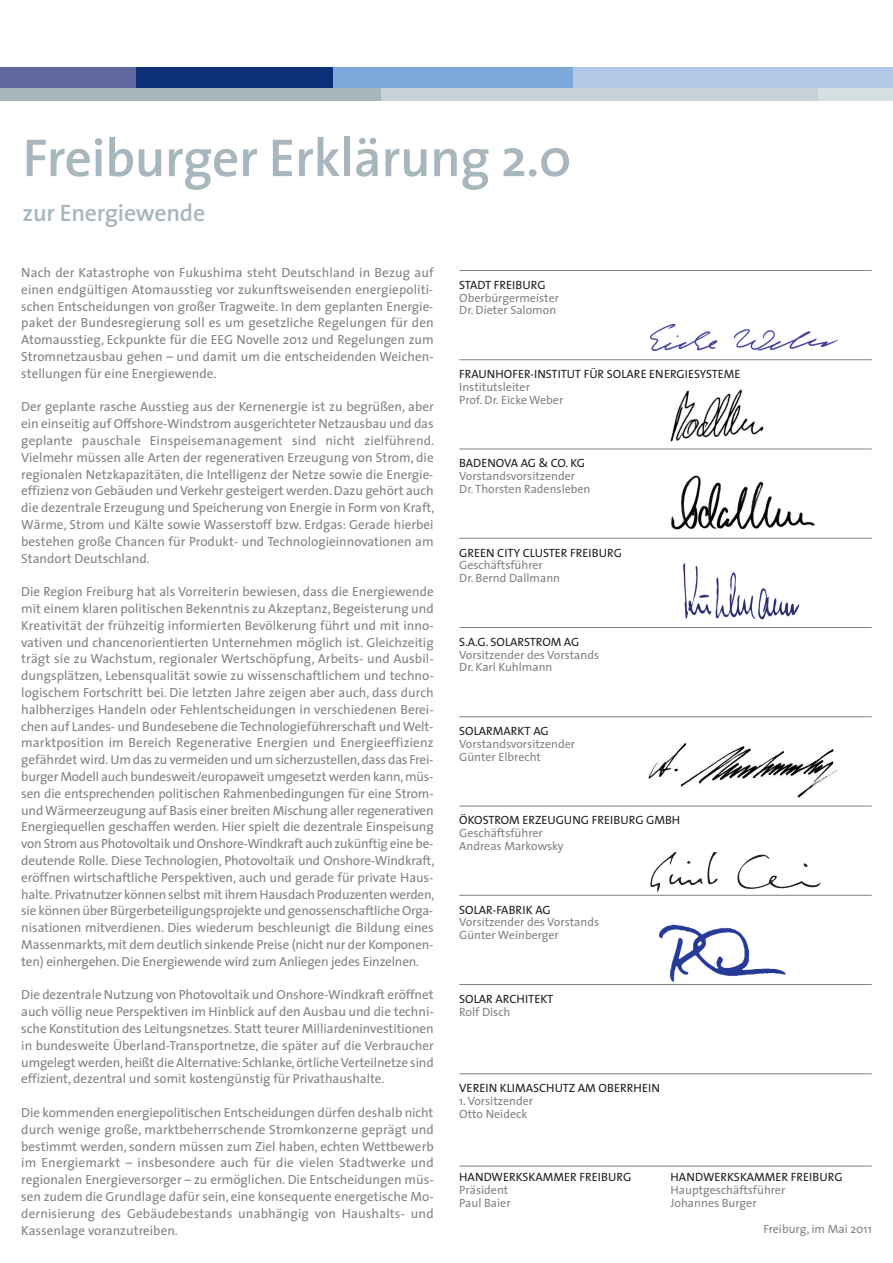
<style>
.page{position:relative;width:893px;height:1263px;background:#fff}
.page>*{position:absolute;margin:0;border:0;box-sizing:border-box;transform-origin:0 0}
.t1{font:600 53.85px "The Sans";letter-spacing:-.01em;color:#a8b6be}
.t2{font:600 23.85px "The Sans";letter-spacing:-.01em;color:#a8b6be}
.t3{font:13.2px/16.8px "The Sans";color:#808285;text-align:justify}
.t4{font:12px/12.8px "The Sans";color:#808285}
.t5{font:12px "The Sans";color:#231f20}
</style>
<div class="page">
<img style="left:683px;top:563px;width:117px;height:57px">
<img style="left:648px;top:742px;width:190px;height:56px">
<svg style="left:650px;top:852px;width:170px;height:40px"></svg>
<img style="left:658px;top:924px;width:128px;height:58px">
<img style="left:668px;top:389px;width:103px;height:60px">
<img style="left:650px;top:325px;width:188px;height:25px">
<img style="left:655px;top:475px;width:174px;height:71px">
<div style="left:0;top:67px;width:136px;height:25px;background:#6169a1"></div>
<div style="left:333px;top:67px;width:315px;height:25px;background:#7ea8d9"></div>
<div style="left:136px;top:67px;width:197px;height:25px;background:#0d3079"></div>
<div style="left:573px;top:67px;width:320px;height:25px;background:#b3c8e6"></div>
<div style="left:381px;top:88px;width:463px;height:13px;background:#c7d1d7"></div>
<div style="left:818px;top:88px;width:75px;height:13px;background:#d8dfe3"></div>
<div style="left:0;top:88px;width:381px;height:13px;background:#a8b6be"></div>
<hr style="left:459px;top:270px;width:413px;height:1px;background:#808285">
<hr style="left:459px;top:359px;width:413px;height:1px;background:#808285">
<hr style="left:459px;top:449px;width:413px;height:1px;background:#808285">
<hr style="left:459px;top:538px;width:413px;height:1px;background:#808285">
<hr style="left:459px;top:627px;width:413px;height:1px;background:#808285">
<hr style="left:459px;top:716px;width:413px;height:1px;background:#808285">
<hr style="left:459px;top:806px;width:413px;height:1px;background:#808285">
<hr style="left:459px;top:895px;width:413px;height:1px;background:#808285">
<hr style="left:459px;top:984px;width:413px;height:1px;background:#808285">
<hr style="left:459px;top:1073px;width:413px;height:1px;background:#808285">
<hr style="left:459px;top:1166px;width:413px;height:1px;background:#808285">
<h1 class="t1" style="left:23px;top:137px;width:550px">Freiburger Erklärung 2.0</h1>
<h2 class="t2" style="left:23px;top:203px;width:184px">zur Energiewende</h2>
<p class="t3" style="left:21px;top:265px;width:414px">Nach der Katastrophe von Fukushima steht Deutschland in Bezug auf einen endgültigen Atomausstieg vor zukunftsweisenden energiepoliti&shy;schen Entscheidungen von großer Tragweite. In dem geplanten Energie&shy;paket der Bundesregierung soll es um gesetzliche Regelungen für den Atomausstieg, Eckpunkte für die EEG Novelle 2012 und Regelungen zum Stromnetzausbau gehen – und damit um die entscheidenden Weichen&shy;stellungen für eine Energiewende.</p>
<p class="t3" style="left:21px;top:400px;width:415px">Der geplante rasche Ausstieg aus der Kernenergie ist zu begrüßen, aber ein einseitig auf Offshore-Windstrom ausgerichteter Netzausbau und das geplante pauschale Einspeisemanagement sind nicht zielführend.<br>Vielmehr müssen alle Arten der regenerativen Erzeugung von Strom, die regionalen Netzkapazitäten, die Intelligenz der Netze sowie die Energie&shy;effizienz von Gebäuden und Verkehr gesteigert werden.Dazu gehört auch die dezentrale Erzeugung und Speicherung von Energie in Form von Kraft, Wärme, Strom und Kälte sowie Wasserstoff bzw. Erdgas: Gerade hierbei bestehen große Chancen für Produkt- und Technologieinnovationen am Standort Deutschland.</p>
<p class="t3" style="left:21px;top:585px;width:415px">Die Region Freiburg hat als Vorreiterin bewiesen, dass die Energiewende mit einem klaren politischen Bekenntnis zu Akzeptanz, Begeisterung und Kreativität der frühzeitig informierten Bevölkerung führt und mit inno&shy;vativen und chancenorientierten Unternehmen möglich ist. Gleichzeitig trägt sie zu Wachstum, regionaler Wertschöpfung, Arbeits- und Ausbil&shy;dungsplätzen, Lebensqualität sowie zu wissenschaftlichem und techno&shy;logischem Fortschritt bei. Die letzten Jahre zeigen aber auch, dass durch halbherziges Handeln oder Fehlentscheidungen in verschiedenen Berei&shy;chen auf Landes- und Bundesebene die Technologieführerschaft undWelt&shy;marktposition im Bereich Regenerative Energien und Energieeffizienz gefährdet wird. Um das zu vermeiden und um sicherzustellen,dass das Frei&shy;burger Modell auch bundesweit/europaweit umgesetzt werden kann,müs&shy;sen die entsprechenden politischen Rahmenbedingungen für eine Strom&shy;undWärmeerzeugung auf Basis einer breiten Mischung aller regenerativen Energiequellen geschaffen werden. Hier spielt die dezentrale Einspeisung von Strom aus Photovoltaik und Onshore-Windkraft auch zukünftig eine be&shy;deutende Rolle. Diese Technologien, Photovoltaik und Onshore-Windkraft, eröffnen wirtschaftliche Perspektiven, auch und gerade für private Haus&shy;halte. Privatnutzer können selbst mit ihrem Hausdach Produzenten werden, sie können über Bürgerbeteiligungsprojekte und genossenschaftliche Orga&shy;nisationen mitverdienen. Dies wiederum beschleunigt die Bildung eines Massenmarkts,mit dem deutlich sinkende Preise (nicht nur der Komponen&shy;ten) einhergehen. Die Energiewende wird zum Anliegen jedes Einzelnen.</p>
<p class="t3" style="left:21px;top:988px;width:414px">Die dezentrale Nutzung von Photovoltaik und Onshore-Windkraft eröffnet auch völlig neue Perspektiven im Hinblick auf den Ausbau und die techni&shy;sche Konstitution des Leitungsnetzes. Statt teurer Milliardeninvestitionen in bundesweite Überland-Transportnetze, die später auf die Verbraucher umgelegt werden,heißt die Alternative:Schlanke,örtlicheVerteilnetze sind effizient, dezentral und somit kostengünstig für Privathaushalte.</p>
<p class="t3" style="left:21px;top:1105px;width:414px">Die kommenden energiepolitischen Entscheidungen dürfen deshalb nicht durch wenige große, marktbeherrschende Stromkonzerne geprägt und bestimmt werden, sondern müssen zum Ziel haben, echten Wettbewerb im Energiemarkt – insbesondere auch für die vielen Stadtwerke und regionalen Energieversorger – zu ermöglichen. Die Entscheidungen müs&shy;sen zudem die Grundlage dafür sein, eine konsequente energetische Mo&shy;dernisierung des Gebäudebestands unabhängig von Haushalts- und Kassenlage voranzutreiben.</p>
<p class="t5" style="left:459px;top:280px;width:88px">STADT FREIBURG</p>
<p class="t4" style="left:459px;top:292px;width:101px">Oberbürgermeister<br>Dr. Dieter Salomon</p>
<p class="t5" style="left:459px;top:369px;width:283px">FRAUNHOFER-INSTITUT FÜR SOLARE ENERGIESYSTEME</p>
<p class="t4" style="left:459px;top:382px;width:106px">Institutsleiter<br>Prof. Dr. Eicke Weber</p>
<p class="t5" style="left:459px;top:459px;width:127px">BADENOVA AG &amp; CO. KG</p>
<p class="t4" style="left:459px;top:471px;width:133px">Vorstandsvorsitzender<br>Dr. Thorsten Radensleben</p>
<p class="t5" style="left:459px;top:548px;width:164px">GREEN CITY CLUSTER FREIBURG</p>
<p class="t4" style="left:459px;top:560px;width:102px">Geschäftsführer<br>Dr. Bernd Dallmann</p>
<p class="t5" style="left:459px;top:637px;width:122px">S.A.G. SOLARSTROM AG</p>
<p class="t4" style="left:459px;top:649px;width:141px">Vorsitzender des Vorstands<br>Dr. Karl Kuhlmann</p>
<p class="t5" style="left:459px;top:726px;width:91px">SOLARMARKT AG</p>
<p class="t4" style="left:459px;top:739px;width:117px">Vorstandsvorsitzender<br>Günter Elbrecht</p>
<p class="t5" style="left:459px;top:816px;width:223px">ÖKOSTROM ERZEUGUNG FREIBURG GMBH</p>
<p class="t4" style="left:459px;top:828px;width:106px">Geschäftsführer<br>Andreas Markowsky</p>
<p class="t5" style="left:459px;top:905px;width:93px">SOLAR-FABRIK AG</p>
<p class="t4" style="left:459px;top:917px;width:141px">Vorsitzender des Vorstands<br>Günter Weinberger</p>
<p class="t5" style="left:459px;top:994px;width:96px">SOLAR ARCHITEKT</p>
<p class="t4" style="left:459px;top:1006px;width:53px">Rolf Disch</p>
<p class="t5" style="left:459px;top:1083px;width:202px">VEREIN KLIMASCHUTZ AM OBERRHEIN</p>
<p class="t4" style="left:459px;top:1096px;width:75px">1.Vorsitzender<br>Otto Neideck</p>
<p class="t5" style="left:459px;top:1173px;width:173px">HANDWERKSKAMMER FREIBURG</p>
<p class="t5" style="left:671px;top:1173px;width:173px">HANDWERKSKAMMER FREIBURG</p>
<p class="t4" style="left:459px;top:1185px;width:50px">Präsident</p>
<p class="t4" style="left:671px;top:1185px;width:116px">Hauptgeschäftsführer</p>
<p class="t4" style="left:459px;top:1198px;width:53px">Paul Baier</p>
<p class="t4" style="left:671px;top:1198px;width:88px">Johannes Burger</p>
<p class="t4" style="left:763px;top:1224px;width:110px">Freiburg, im Mai 2011</p>
</div>
